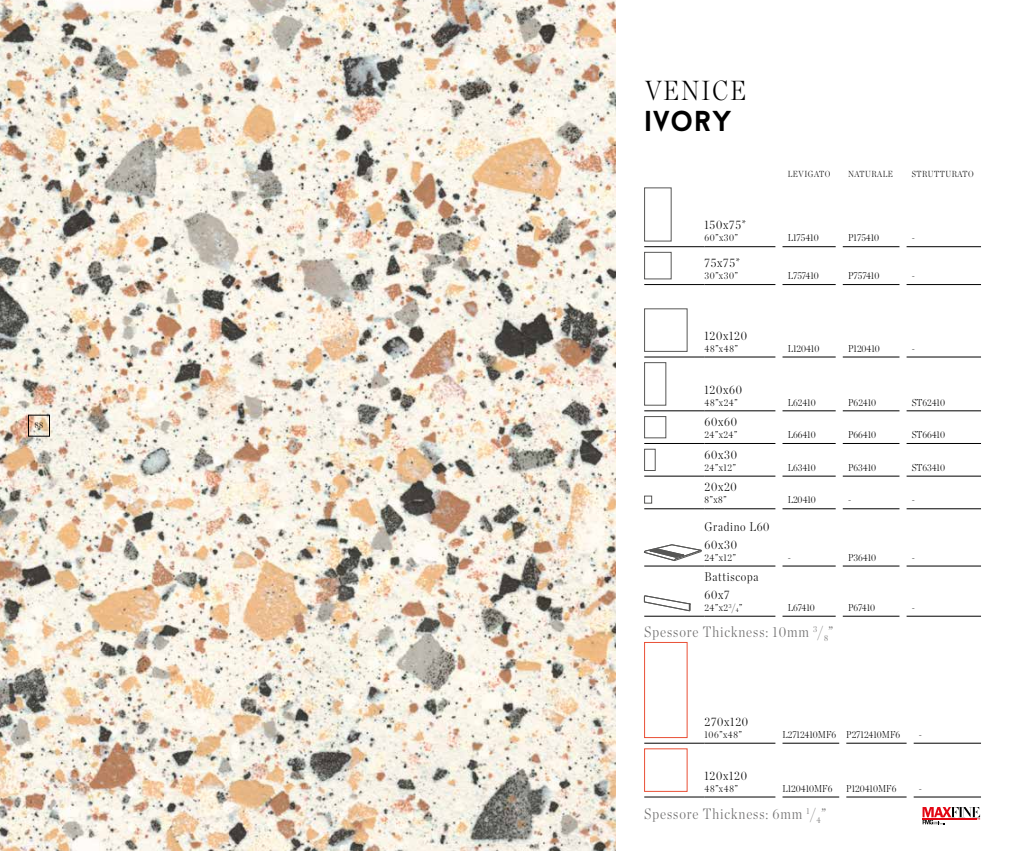
<style>
.page{position:relative;width:1028px;height:851px;background:#fff}
.page>*{position:absolute;margin:0;border:0;box-sizing:border-box;transform-origin:0 0}
.t1{font:700 28.75px "Baron Neue";letter-spacing:.03em;color:#000}
.t2{font:300 27.5px "Chronicle Disp Cond";letter-spacing:.06em;color:#000}
.t3{font:300 15px "Chronicle Disp Cond";letter-spacing:.06em;color:#706f6f}
.t4{font:300 12.5px/17.5px "Chronicle Disp Cond";letter-spacing:.06em;color:#000}
.t5{font:300 10px "Chronicle Disp Cond";color:#000}
.t6{font:300 8.75px "Chronicle Disp Cond";letter-spacing:.06em;color:#000}
</style>
<div class="page">
<img style="left:0;top:0;width:615px;height:850px">
<hr style="left:644px;top:443px;width:60px;height:1px;background:#000">
<hr style="left:704px;top:443px;width:71px;height:1px;background:#000">
<hr style="left:782px;top:443px;width:53px;height:1px;background:#000">
<hr style="left:842px;top:443px;width:57px;height:1px;background:#000">
<hr style="left:906px;top:443px;width:75px;height:1px;background:#000">
<hr style="left:644px;top:476px;width:60px;height:1px;background:#000">
<hr style="left:704px;top:476px;width:71px;height:1px;background:#000">
<hr style="left:782px;top:476px;width:53px;height:1px;background:#000">
<hr style="left:842px;top:476px;width:57px;height:1px;background:#000">
<hr style="left:906px;top:476px;width:75px;height:1px;background:#000">
<hr style="left:644px;top:508px;width:60px;height:1px;background:#000">
<hr style="left:704px;top:508px;width:71px;height:1px;background:#000">
<hr style="left:782px;top:508px;width:53px;height:1px;background:#000">
<hr style="left:842px;top:508px;width:57px;height:1px;background:#000">
<hr style="left:906px;top:508px;width:75px;height:1px;background:#000">
<hr style="left:644px;top:616px;width:60px;height:1px;background:#000">
<hr style="left:704px;top:616px;width:71px;height:1px;background:#000">
<hr style="left:782px;top:616px;width:53px;height:1px;background:#000">
<hr style="left:842px;top:616px;width:57px;height:1px;background:#000">
<hr style="left:906px;top:616px;width:75px;height:1px;background:#000">
<hr style="left:644px;top:410px;width:60px;height:1px;background:#000">
<hr style="left:704px;top:410px;width:71px;height:1px;background:#000">
<hr style="left:782px;top:284px;width:53px;height:1px;background:#000">
<hr style="left:782px;top:357px;width:53px;height:1px;background:#000">
<hr style="left:782px;top:410px;width:53px;height:1px;background:#000">
<hr style="left:842px;top:284px;width:57px;height:1px;background:#000">
<hr style="left:842px;top:357px;width:57px;height:1px;background:#000">
<hr style="left:842px;top:410px;width:57px;height:1px;background:#000">
<hr style="left:906px;top:410px;width:75px;height:1px;background:#000">
<hr style="left:644px;top:565px;width:60px;height:1px;background:#000">
<hr style="left:704px;top:565px;width:71px;height:1px;background:#000">
<hr style="left:782px;top:565px;width:53px;height:1px;background:#000">
<hr style="left:842px;top:565px;width:57px;height:1px;background:#000">
<hr style="left:906px;top:565px;width:75px;height:1px;background:#000">
<hr style="left:644px;top:246px;width:60px;height:1px;background:#000">
<hr style="left:704px;top:246px;width:71px;height:1px;background:#000">
<hr style="left:782px;top:246px;width:53px;height:1px;background:#000">
<hr style="left:842px;top:246px;width:57px;height:1px;background:#000">
<hr style="left:906px;top:246px;width:75px;height:1px;background:#000">
<hr style="left:644px;top:284px;width:60px;height:1px;background:#000">
<hr style="left:704px;top:284px;width:71px;height:1px;background:#000">
<hr style="left:906px;top:284px;width:75px;height:1px;background:#000">
<hr style="left:644px;top:357px;width:60px;height:1px;background:#000">
<hr style="left:704px;top:357px;width:71px;height:1px;background:#000">
<hr style="left:906px;top:357px;width:75px;height:1px;background:#000">
<div style="left:644px;top:187px;width:27px;height:54px;border:1px solid #575756"></div>
<div style="left:644px;top:252px;width:27px;height:27px;border:1px solid #575756"></div>
<div style="left:644px;top:308px;width:43px;height:43px;border:1px solid #575756"></div>
<div style="left:644px;top:362px;width:22px;height:43px;border:1px solid #575756"></div>
<div style="left:644px;top:416px;width:22px;height:22px;border:1px solid #575756"></div>
<div style="left:644px;top:449px;width:11px;height:21px;border:1px solid #575756"></div>
<div style="left:644px;top:495px;width:8px;height:8px;border:1px solid #575756"></div>
<svg style="left:644px;top:544px;width:57px;height:17px"></svg>
<svg style="left:644px;top:595px;width:46px;height:16px"></svg>
<hr style="left:846px;top:796px;width:60px;height:1px;background:#000">
<hr style="left:644px;top:742px;width:60px;height:1px;background:#000">
<hr style="left:704px;top:742px;width:71px;height:1px;background:#000">
<hr style="left:644px;top:796px;width:60px;height:1px;background:#000">
<hr style="left:704px;top:796px;width:71px;height:1px;background:#000">
<hr style="left:782px;top:796px;width:57px;height:1px;background:#000">
<hr style="left:782px;top:742px;width:57px;height:1px;background:#000">
<hr style="left:846px;top:742px;width:60px;height:1px;background:#000">
<hr style="left:913px;top:742px;width:68px;height:1px;background:#000">
<hr style="left:913px;top:796px;width:68px;height:1px;background:#000">
<div style="left:644px;top:642px;width:43px;height:95px;border:1px solid #e94f35"></div>
<svg style="left:922px;top:807px;width:58px;height:17px"></svg>
<div style="left:28px;top:415px;width:22px;height:21px;border:1px solid #000"></div>
<p class="t6" style="left:35px;top:418px;width:10px">88</p>
<h2 class="t2" style="left:645px;top:69px;width:102px">VENICE</h2>
<h1 class="t1" style="left:644px;top:102px;width:88px">IVORY</h1>
<p class="t6" style="left:788px;top:167px;width:44px">LEVIGATO</p>
<p class="t6" style="left:848px;top:167px;width:46px">NATURALE</p>
<p class="t6" style="left:912px;top:167px;width:63px">STRUTTURATO</p>
<p class="t4" style="left:704px;top:215px;width:43px">150x75*</p>
<p class="t5" style="left:704px;top:230px;width:35px">60”x30”</p>
<p class="t5" style="left:788px;top:230px;width:32px">L175410</p>
<p class="t5" style="left:848px;top:230px;width:33px">P175410</p>
<p class="t5" style="left:912px;top:230px;width:5px">-</p>
<p class="t4" style="left:704px;top:253px;width:37px">75x75*</p>
<p class="t5" style="left:704px;top:268px;width:35px">30”x30”</p>
<p class="t5" style="left:788px;top:268px;width:33px">L757410</p>
<p class="t5" style="left:848px;top:268px;width:33px">P757410</p>
<p class="t5" style="left:912px;top:268px;width:5px">-</p>
<p class="t4" style="left:704px;top:325px;width:44px">120x120</p>
<p class="t5" style="left:704px;top:340px;width:35px">48”x48”</p>
<p class="t5" style="left:788px;top:340px;width:33px">L120410</p>
<p class="t5" style="left:848px;top:340px;width:33px">P120410</p>
<p class="t5" style="left:912px;top:340px;width:5px">-</p>
<p class="t4" style="left:704px;top:379px;width:39px">120x60</p>
<p class="t5" style="left:704px;top:394px;width:35px">48”x24”</p>
<p class="t5" style="left:788px;top:394px;width:29px">L62410</p>
<p class="t5" style="left:848px;top:394px;width:30px">P62410</p>
<p class="t5" style="left:912px;top:394px;width:35px">ST62410</p>
<p class="t4" style="left:704px;top:412px;width:34px">60x60</p>
<p class="t5" style="left:704px;top:427px;width:34px">24”x24”</p>
<p class="t5" style="left:788px;top:427px;width:29px">L66410</p>
<p class="t5" style="left:848px;top:427px;width:30px">P66410</p>
<p class="t5" style="left:912px;top:427px;width:35px">ST66410</p>
<p class="t4" style="left:704px;top:444px;width:34px">60x30</p>
<p class="t5" style="left:704px;top:459px;width:33px">24”x12”</p>
<p class="t5" style="left:788px;top:459px;width:29px">L63410</p>
<p class="t5" style="left:848px;top:459px;width:30px">P63410</p>
<p class="t5" style="left:912px;top:459px;width:35px">ST63410</p>
<p class="t4" style="left:704px;top:477px;width:34px">20x20</p>
<p class="t5" style="left:704px;top:492px;width:24px">8”x8”</p>
<p class="t5" style="left:788px;top:492px;width:30px">L20410</p>
<p class="t5" style="left:848px;top:492px;width:5px">-</p>
<p class="t5" style="left:912px;top:492px;width:5px">-</p>
<p class="t4" style="left:704px;top:517px;width:66px">Gradino L60<br>60x30</p>
<p class="t5" style="left:704px;top:549px;width:33px">24”x12”</p>
<p class="t5" style="left:848px;top:549px;width:30px">P36410</p>
<p class="t4" style="left:704px;top:567px;width:56px">Battiscopa<br>60x7</p>
<p class="t5" style="left:704px;top:599px;width:39px">24”x2<sup>3</sup>/<sub>4</sub>”</p>
<p class="t5" style="left:788px;top:599px;width:29px">L67410</p>
<p class="t5" style="left:848px;top:599px;width:29px">P67410</p>
<p class="t5" style="left:912px;top:599px;width:5px">-</p>
<h3 class="t3" style="left:644px;top:620px;width:191px">Spessore Thickness: 10mm <sup>3</sup>/<sub>8</sub>”</h3>
<p class="t4" style="left:704px;top:711px;width:45px">270x120</p>
<p class="t5" style="left:704px;top:726px;width:39px">106”x48”</p>
<p class="t5" style="left:782px;top:726px;width:119px">L2712410MF6 P2712410MF6</p>
<p class="t4" style="left:704px;top:765px;width:44px">120x120</p>
<p class="t5" style="left:704px;top:780px;width:35px">48”x48”</p>
<p class="t5" style="left:782px;top:780px;width:51px">L120410MF6</p>
<p class="t5" style="left:846px;top:780px;width:52px">P120410MF6</p>
<h3 class="t3" style="left:644px;top:802px;width:183px">Spessore Thickness: 6mm <sup>1</sup>/<sub>4</sub>”</h3>
</div>
